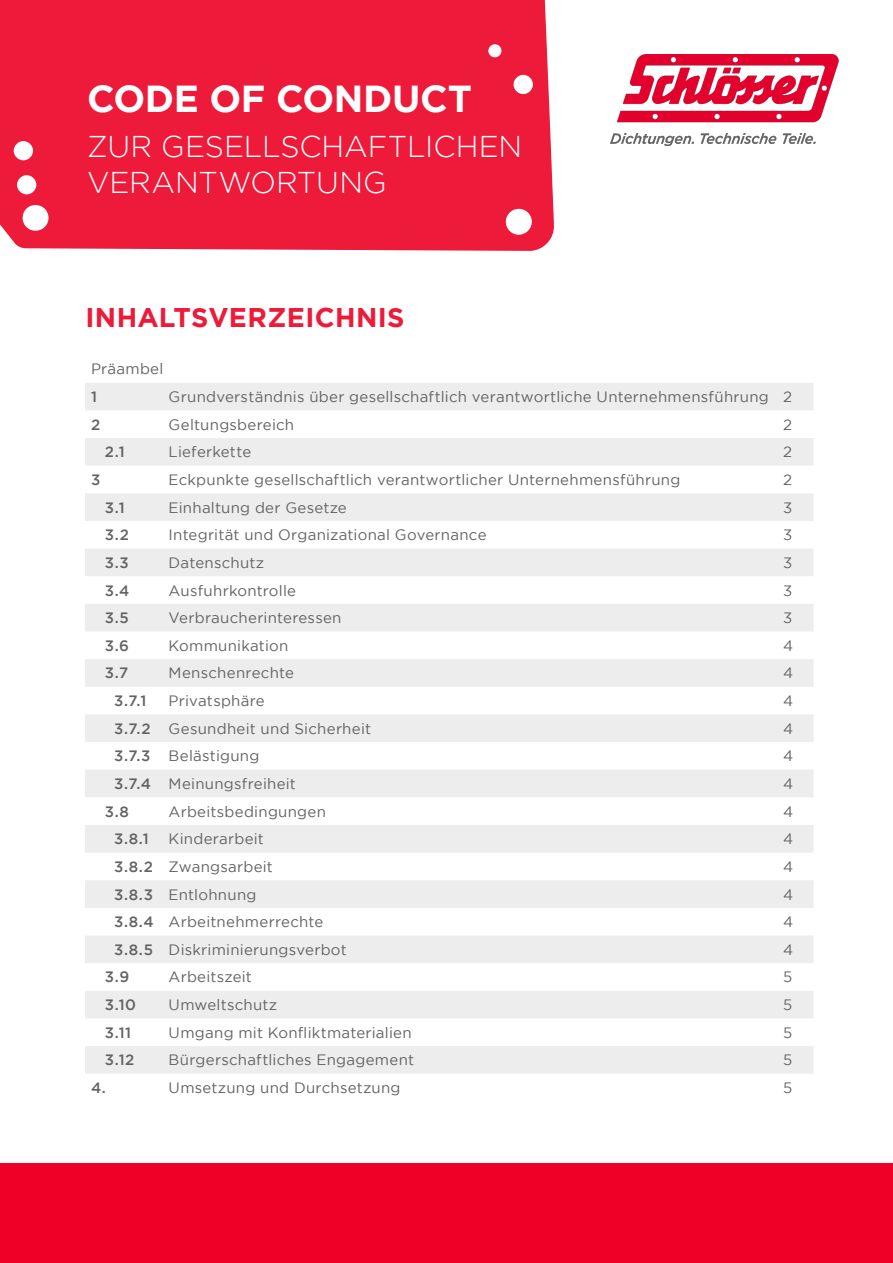
<style>
.page{position:relative;width:893px;height:1263px;background:#fff}
.page>*{position:absolute;margin:0;border:0;box-sizing:border-box;transform-origin:0 0}
.Copy_Highlight{font:700 37.5px "Gotham";letter-spacing:-.01em;color:#fff}
.Copy_Highlight-2{font:300 30px "Gotham";letter-spacing:-.005em;color:#fff}
.t1{font:700 27px "Gotham";letter-spacing:.01em;color:#ed1a3a}
.t2{font:15px "Gotham";letter-spacing:.02em;color:#636366}
.t3{font:500 15px "Gotham";color:#636366}
</style>
<div class="page">
<img style="left:610px;top:54px;width:229px;height:91px">
<div style="left:0;top:1163px;width:893px;height:100px;background:#ef0027"></div>
<div style="left:0;top:0;width:554px;height:251px;background:#ed1a3a"></div>
<svg style="left:85px;top:383px;width:729px;height:691px;fill:#ededee"></svg>
<p class="Copy_Highlight" style="left:87px;top:77px;width:386px">CODE OF CONDUCT</p>
<p class="Copy_Highlight-2" style="left:87px;top:130px;width:436px">ZUR GESELLSCHAFTLICHEN</p>
<p class="Copy_Highlight-2" style="left:87px;top:166px;width:301px">VERANTWORTUNG</p>
<p class="t1" style="left:85px;top:302px;width:321px">INHALTSVERZEICHNIS</p>
<p class="t2" style="left:91px;top:361px;width:74px">Präambel</p>
<p class="t3" style="left:91px;top:388px;width:7px">1</p>
<p class="t2" style="left:169px;top:388px;width:602px">Grundverständnis über gesellschaftlich verantwortliche Unternehmensführung</p>
<p class="t2" style="left:783px;top:388px;width:10px">2</p>
<p class="t3" style="left:91px;top:416px;width:11px">2</p>
<p class="t2" style="left:169px;top:416px;width:127px">Geltungsbereich</p>
<p class="t2" style="left:783px;top:416px;width:10px">2</p>
<p class="t3" style="left:105px;top:443px;width:21px">2.1</p>
<p class="t2" style="left:169px;top:444px;width:84px">Lieferkette</p>
<p class="t2" style="left:783px;top:444px;width:10px">2</p>
<p class="t3" style="left:91px;top:471px;width:11px">3</p>
<p class="t2" style="left:169px;top:471px;width:513px">Eckpunkte gesellschaftlich verantwortlicher Unternehmensführung</p>
<p class="t2" style="left:783px;top:471px;width:10px">2</p>
<p class="t3" style="left:105px;top:499px;width:21px">3.1</p>
<p class="t2" style="left:169px;top:499px;width:180px">Einhaltung der Gesetze</p>
<p class="t2" style="left:783px;top:499px;width:11px">3</p>
<p class="t3" style="left:105px;top:526px;width:25px">3.2</p>
<p class="t2" style="left:169px;top:527px;width:319px">Integrität und Organizational Governance</p>
<p class="t2" style="left:783px;top:527px;width:11px">3</p>
<p class="t3" style="left:105px;top:554px;width:25px">3.3</p>
<p class="t2" style="left:169px;top:554px;width:97px">Datenschutz</p>
<p class="t2" style="left:783px;top:554px;width:11px">3</p>
<p class="t3" style="left:105px;top:582px;width:26px">3.4</p>
<p class="t2" style="left:169px;top:582px;width:129px">Ausfuhrkontrolle</p>
<p class="t2" style="left:783px;top:582px;width:11px">3</p>
<p class="t3" style="left:105px;top:609px;width:25px">3.5</p>
<p class="t2" style="left:169px;top:609px;width:174px">Verbraucherinteressen</p>
<p class="t2" style="left:783px;top:609px;width:11px">3</p>
<p class="t3" style="left:105px;top:637px;width:26px">3.6</p>
<p class="t2" style="left:169px;top:637px;width:121px">Kommunikation</p>
<p class="t2" style="left:783px;top:637px;width:12px">4</p>
<p class="t3" style="left:105px;top:665px;width:25px">3.7</p>
<p class="t2" style="left:169px;top:665px;width:127px">Menschenrechte</p>
<p class="t2" style="left:783px;top:665px;width:12px">4</p>
<p class="t3" style="left:114px;top:692px;width:34px">3.7.1</p>
<p class="t2" style="left:169px;top:692px;width:98px">Privatsphäre</p>
<p class="t2" style="left:783px;top:692px;width:12px">4</p>
<p class="t3" style="left:114px;top:720px;width:38px">3.7.2</p>
<p class="t2" style="left:169px;top:720px;width:204px">Gesundheit und Sicherheit</p>
<p class="t2" style="left:783px;top:720px;width:12px">4</p>
<p class="t3" style="left:114px;top:747px;width:38px">3.7.3</p>
<p class="t2" style="left:169px;top:748px;width:92px">Belästigung</p>
<p class="t2" style="left:783px;top:748px;width:12px">4</p>
<p class="t3" style="left:114px;top:775px;width:38px">3.7.4</p>
<p class="t2" style="left:169px;top:775px;width:129px">Meinungsfreiheit</p>
<p class="t2" style="left:783px;top:775px;width:12px">4</p>
<p class="t3" style="left:105px;top:803px;width:25px">3.8</p>
<p class="t2" style="left:169px;top:803px;width:159px">Arbeitsbedingungen</p>
<p class="t2" style="left:783px;top:803px;width:12px">4</p>
<p class="t3" style="left:114px;top:830px;width:36px">3.8.1</p>
<p class="t2" style="left:169px;top:831px;width:97px">Kinderarbeit</p>
<p class="t2" style="left:783px;top:831px;width:12px">4</p>
<p class="t3" style="left:114px;top:858px;width:40px">3.8.2</p>
<p class="t2" style="left:169px;top:858px;width:106px">Zwangsarbeit</p>
<p class="t2" style="left:783px;top:858px;width:12px">4</p>
<p class="t3" style="left:114px;top:886px;width:40px">3.8.3</p>
<p class="t2" style="left:169px;top:886px;width:89px">Entlohnung</p>
<p class="t2" style="left:783px;top:886px;width:12px">4</p>
<p class="t3" style="left:114px;top:913px;width:41px">3.8.4</p>
<p class="t2" style="left:169px;top:913px;width:156px">Arbeitnehmerrechte</p>
<p class="t2" style="left:783px;top:913px;width:12px">4</p>
<p class="t3" style="left:114px;top:941px;width:40px">3.8.5</p>
<p class="t2" style="left:169px;top:941px;width:180px">Diskriminierungsverbot</p>
<p class="t2" style="left:783px;top:941px;width:12px">4</p>
<p class="t3" style="left:105px;top:969px;width:26px">3.9</p>
<p class="t2" style="left:169px;top:969px;width:85px">Arbeitszeit</p>
<p class="t2" style="left:783px;top:969px;width:11px">5</p>
<p class="t3" style="left:105px;top:996px;width:33px">3.10</p>
<p class="t2" style="left:169px;top:996px;width:110px">Umweltschutz</p>
<p class="t2" style="left:783px;top:996px;width:11px">5</p>
<p class="t3" style="left:105px;top:1024px;width:27px">3.11</p>
<p class="t2" style="left:169px;top:1024px;width:244px">Umgang mit Konfliktmaterialien</p>
<p class="t2" style="left:783px;top:1024px;width:11px">5</p>
<p class="t3" style="left:105px;top:1051px;width:31px">3.12</p>
<p class="t2" style="left:169px;top:1052px;width:247px">Bürgerschaftliches Engagement</p>
<p class="t2" style="left:783px;top:1052px;width:11px">5</p>
<p class="t3" style="left:91px;top:1079px;width:16px">4.</p>
<p class="t2" style="left:169px;top:1079px;width:233px">Umsetzung und Durchsetzung</p>
<p class="t2" style="left:783px;top:1079px;width:11px">5</p>
</div>
